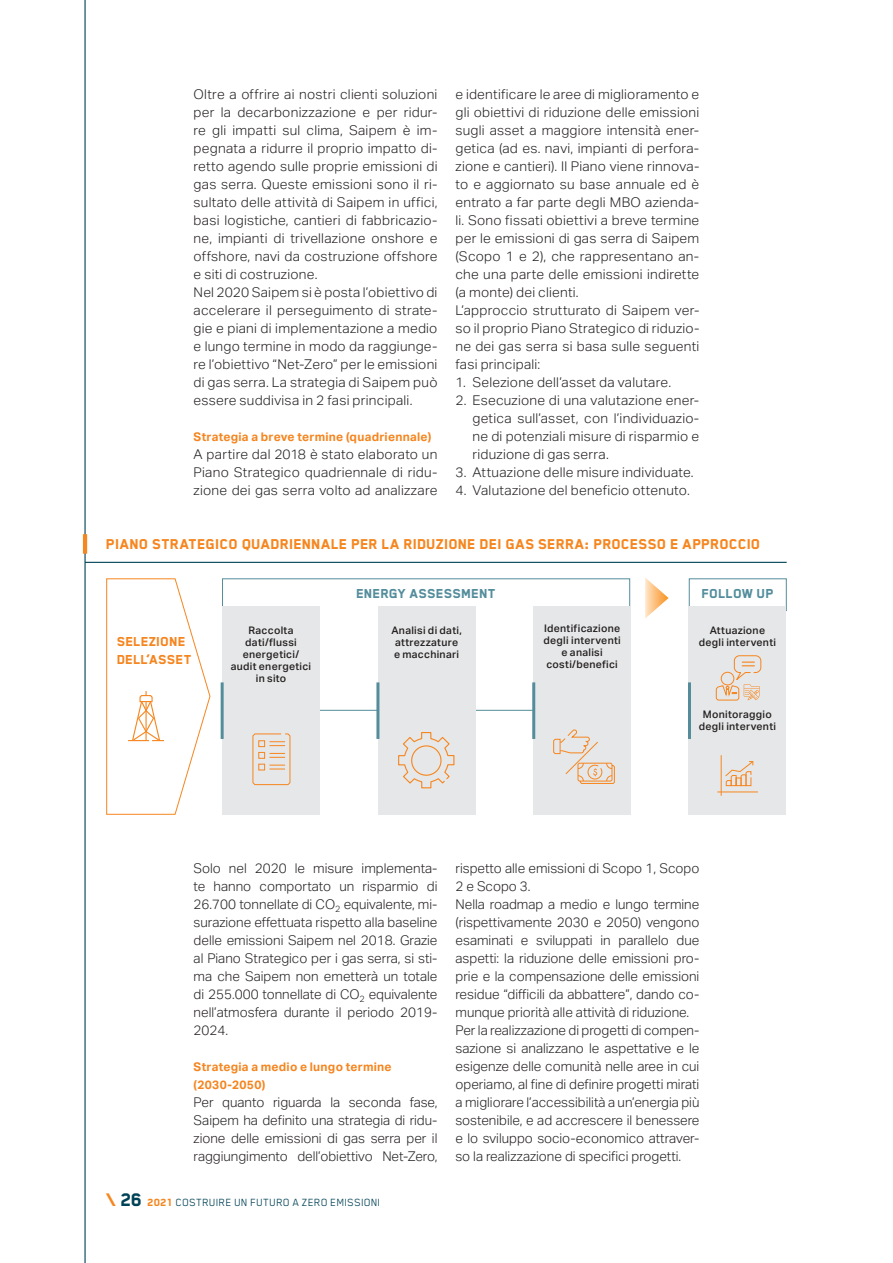
<style>
.page{position:relative;width:893px;height:1263px;background:#fff}
.page>*{position:absolute;margin:0;border:0;box-sizing:border-box;transform-origin:0 0}
.t1{font:800 16.5px "Blender Pro";letter-spacing:.015em;color:#f6861f}
.t2{font:800 15px "Blender Pro";letter-spacing:.015em;color:#538d9c}
.t3{font:800 15px/18px "Blender Pro";letter-spacing:.015em;color:#f5851f}
.t4{font:300 13.5px/18px "Aktiv Grotesk";letter-spacing:.015em;color:#231f20;text-align:justify}
.t5{font:700 12px/18px "Aktiv Grotesk";letter-spacing:.02em;color:#f5851f}
.t6{font:12px "Blender Pro";letter-spacing:.02em;color:#004356}
.t7{font:500 10.5px/12px "Aktiv Grotesk";letter-spacing:.03em;color:#231f20;text-align:center}
.s1{font-weight:800;font-size:21px;color:#f6861f}
.s2{font-weight:800;font-size:21px}
.s3{font-weight:800;color:#f6861f}
</style>
<div class="page">
<hr style="left:84px;top:0;width:2px;height:1263px;background:#004356">
<div style="left:222px;top:578px;width:408px;height:133px;border:1px solid #538d9c"></div>
<hr style="left:83px;top:534px;width:4px;height:20px;background:#f6861f">
<hr style="left:85px;top:562px;width:702px;height:1px;background:#004356">
<svg style="left:106px;top:578px;width:105px;height:237px"></svg>
<div style="left:222px;top:606px;width:98px;height:209px;background:#e6e7e8"></div>
<svg style="left:252px;top:733px;width:39px;height:52px"></svg>
<div style="left:258px;top:764px;width:7px;height:6px;border:1px solid #f68620"></div>
<hr style="left:221px;top:682px;width:3px;height:57px;background:#538d9c">
<div style="left:378px;top:606px;width:97px;height:209px;background:#e6e7e8"></div>
<svg style="left:398px;top:732px;width:57px;height:57px"></svg>
<hr style="left:376px;top:682px;width:3px;height:57px;background:#538d9c">
<div style="left:533px;top:606px;width:98px;height:209px;background:#e6e7e8"></div>
<svg style="left:553px;top:730px;width:62px;height:54px"></svg>
<hr style="left:532px;top:682px;width:3px;height:57px;background:#538d9c">
<div style="left:689px;top:578px;width:98px;height:33px;border:1px solid #538d9c"></div>
<div style="left:688px;top:606px;width:98px;height:209px;background:#e6e7e8"></div>
<svg style="left:725px;top:761px;width:29px;height:25px"></svg>
<hr style="left:721px;top:755px;width:1px;height:41px;background:#f6861f">
<hr style="left:717px;top:791px;width:41px;height:1px;background:#f6861f">
<svg style="left:715px;top:655px;width:47px;height:46px"></svg>
<hr style="left:688px;top:682px;width:3px;height:57px;background:#538d9c">
<svg style="left:645px;top:578px;width:24px;height:40px"></svg>
<p class="t4" style="left:194px;top:87px;width:245px;text-align:left">Oltre a offrire ai nostri clienti soluzioni per la decarbonizzazione e per ridur&shy;re gli impatti sul clima, Saipem è im&shy;pegnata a ridurre il proprio impatto di&shy;retto agendo sulle proprie emissioni di gas serra. Queste emissioni sono il ri&shy;sultato delle attività di Saipem in uffici, basi logistiche, cantieri di fabbricazio&shy;ne, impianti di trivellazione onshore e offshore, navi da costruzione offshore e siti di costruzione.<br>Nel 2020 Saipem si è posta l’obiettivo di accelerare il perseguimento di strate&shy;gie e piani di implementazione a medio e lungo termine in modo da raggiunge&shy;re l’obiettivo “Net-Zero” per le emissioni di gas serra. La strategia di Saipem può essere suddivisa in 2 fasi principali.</p>
<p class="t5" style="left:194px;top:429px;width:239px">Strategia a breve termine (quadriennale)</p>
<p class="t4" style="left:194px;top:447px;width:245px">A partire dal 2018 è stato elaborato un Piano Strategico quadriennale di ridu&shy;zione dei gas serra volto ad analizzare</p>
<p class="t4" style="left:455px;top:87px;width:245px;text-align:left">e identificare le aree di miglioramento e gli obiettivi di riduzione delle emissioni sugli asset a maggiore intensità ener&shy;getica (ad es. navi, impianti di perfora&shy;zione e cantieri). Il Piano viene rinnova&shy;to e aggiornato su base annuale ed è entrato a far parte degli MBO azienda&shy;li. Sono fissati obiettivi a breve termine per le emissioni di gas serra di Saipem (Scopo 1 e 2), che rappresentano an&shy;che una parte delle emissioni indirette (a monte) dei clienti.<br>L’approccio strutturato di Saipem ver&shy;so il proprio Piano Strategico di riduzio&shy;ne dei gas serra si basa sulle seguenti fasi principali:</p>
<p class="t4" style="left:455px;top:374px;width:217px">1. Selezione dell’asset da valutare.</p>
<p class="t4" style="left:472px;top:392px;width:228px;text-indent:-17px">2. Esecuzione di una valutazione ener&shy;getica sull’asset, con l’individuazio&shy;ne di potenziali misure di risparmio e riduzione di gas serra.</p>
<p class="t4" style="left:455px;top:464px;width:240px">3. Attuazione delle misure individuate.</p>
<p class="t4" style="left:455px;top:482px;width:236px">4. Valutazione del beneficio ottenuto.</p>
<p class="t1" style="left:106px;top:534px;width:656px">PIANO STRATEGICO QUADRIENNALE PER LA RIDUZIONE DEI GAS SERRA: PROCESSO E APPROCCIO</p>
<p class="t2" style="left:356px;top:584px;width:141px">ENERGY ASSESSMENT</p>
<p class="t3" style="left:117px;top:632px;width:76px">SELEZIONE<br>DELL’ASSET</p>
<p class="t7" style="left:231px;top:626px;width:82px">Raccolta dati/flussi energetici/ audit energetici in sito</p>
<p class="t7" style="left:391px;top:626px;width:72px;text-align:left">Analisi di dati, attrezzature e macchinari</p>
<p class="t7" style="left:543px;top:624px;width:79px">Identificazione degli interventi e analisi costi/benefici</p>
<p class="t2" style="left:702px;top:584px;width:73px">FOLLOW UP</p>
<p class="t7" style="left:699px;top:626px;width:79px">Attuazione degli interventi</p>
<p class="t7" style="left:699px;top:710px;width:79px">Monitoraggio degli interventi</p>
<p class="t4" style="left:194px;top:860px;width:245px">Solo nel 2020 le misure implementa&shy;te hanno comportato un risparmio di 26.700 tonnellate di CO<sub>2</sub> equivalente, mi&shy;surazione effettuata rispetto alla baseline delle emissioni Saipem nel 2018. Grazie al Piano Strategico per i gas serra, si sti&shy;ma che Saipem non emetterà un totale di 255.000 tonnellate di CO<sub>2</sub> equivalente nell’atmosfera durante il periodo 2019- 2024.</p>
<p class="t5" style="left:194px;top:1059px;width:200px">Strategia a medio e lungo termine (2030-2050)</p>
<p class="t4" style="left:194px;top:1094px;width:245px">Per quanto riguarda la seconda fase, Saipem ha definito una strategia di ridu&shy;zione delle emissioni di gas serra per il raggiungimento dell’obiettivo Net-Zero,</p>
<p class="t6" style="left:106px;top:1194px;width:276px"><span class="s1">\</span> <span class="s2">26</span> <span class="s3">2021</span> COSTRUIRE UN FUTURO A ZERO EMISSIONI</p>
<p class="t4" style="left:455px;top:860px;width:245px;text-align:left">rispetto alle emissioni di Scopo 1, Scopo 2 e Scopo 3.<br>Nella roadmap a medio e lungo termine (rispettivamente 2030 e 2050) vengono esaminati e sviluppati in parallelo due aspetti: la riduzione delle emissioni pro&shy;prie e la compensazione delle emissioni residue “difficili da abbattere”, dando co&shy;munque priorità alle attività di riduzione.<br>Per la realizzazione di progetti di compen&shy;sazione si analizzano le aspettative e le esigenze delle comunità nelle aree in cui operiamo, al fine di definire progetti mirati a migliorare l’accessibilità a un’energia più sostenibile, e ad accrescere il benessere e lo sviluppo socio-economico attraver&shy;so la realizzazione di specifici progetti.</p>
</div>
